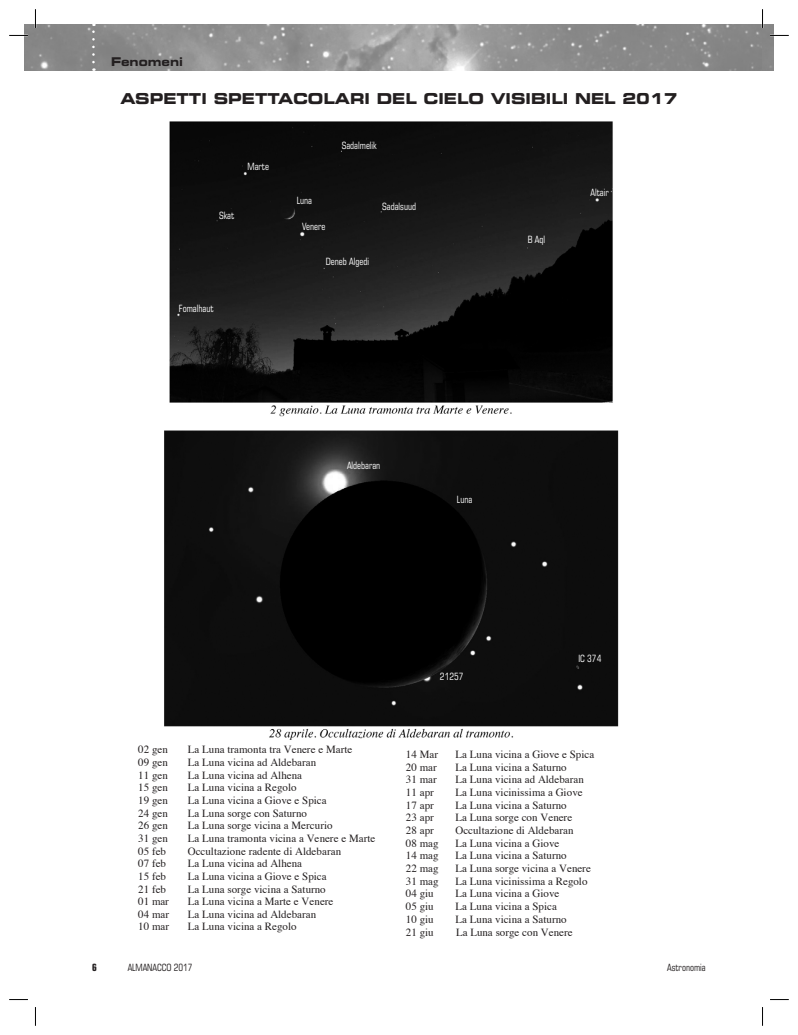
<style>
.page{position:relative;width:798px;height:1035px;background:#fff}
.page>*{position:absolute;margin:0;border:0;box-sizing:border-box;transform-origin:0 0}
.t1{font:700 expanded 15px "Square 721 BT";color:#231f20;scale:.94 1}
.t2{font:700 expanded 12px "Square 721 BT";color:#231f20;scale:.94 1}
.t3{font:11px "Times";color:#231f20}
.t4{font:condensed 10px "Square 721 BT";color:#fff;scale:.94 1}
.t5{font:condensed 10px "Square 721 BT";color:#231f20;scale:.94 1}
.t6{font:700 condensed 10px "Square 721 BT";color:#231f20;scale:.94 1}
</style>
<div class="page">
<img style="left:25px;top:25px;width:747px;height:46px">
<svg style="left:92px;top:25px;width:3px;height:37px"></svg>
<img style="left:164px;top:122px;width:455px;height:618px">
<svg style="left:9px;top:35px;width:19px;height:1px"></svg>
<svg style="left:769px;top:35px;width:19px;height:1px"></svg>
<svg style="left:9px;top:999px;width:19px;height:1px"></svg>
<svg style="left:770px;top:999px;width:18px;height:1px"></svg>
<svg style="left:35px;top:9px;width:1px;height:19px"></svg>
<svg style="left:35px;top:1007px;width:1px;height:18px"></svg>
<svg style="left:761px;top:9px;width:2px;height:19px"></svg>
<svg style="left:762px;top:1007px;width:1px;height:18px"></svg>
<p class="t2" style="left:111px;top:57px;width:78px">Fenomeni</p>
<h1 class="t1" style="left:120px;top:93px;width:594px">ASPETTI SPETTACOLARI DEL CIELO VISIBILI NEL 2017</h1>
<p class="t4" style="left:247px;top:162px;width:24px">Marte</p>
<p class="t4" style="left:219px;top:210px;width:18px">Skat</p>
<p class="t4" style="left:179px;top:303px;width:38px">Fomalhaut</p>
<p class="t4" style="left:341px;top:141px;width:39px">Sadalmelik</p>
<p class="t4" style="left:296px;top:195px;width:18px">Luna</p>
<p class="t4" style="left:302px;top:222px;width:26px">Venere</p>
<p class="t4" style="left:382px;top:201px;width:38px">Sadalsuud</p>
<p class="t4" style="left:325px;top:256px;width:48px">Deneb Algedi</p>
<p class="t4" style="left:527px;top:235px;width:20px">B Aql</p>
<p class="t4" style="left:590px;top:188px;width:21px">Altair</p>
<p class="t4" style="left:347px;top:461px;width:37px">Aldebaran</p>
<p class="t4" style="left:457px;top:494px;width:18px">Luna</p>
<p class="t4" style="left:440px;top:671px;width:26px">21257</p>
<p class="t4" style="left:578px;top:653px;width:26px">IC 374</p>
<p class="t3" style="left:138px;top:745px;width:31px">02 gen</p>
<p class="t3" style="left:188px;top:745px;width:166px">La Luna tramonta tra Venere e Marte</p>
<p class="t3" style="left:138px;top:758px;width:31px">09 gen</p>
<p class="t3" style="left:188px;top:758px;width:130px">La Luna vicina ad Aldebaran</p>
<p class="t3" style="left:138px;top:770px;width:31px">11 gen</p>
<p class="t3" style="left:188px;top:770px;width:116px">La Luna vicina ad Alhena</p>
<p class="t3" style="left:138px;top:783px;width:31px">15 gen</p>
<p class="t3" style="left:188px;top:783px;width:110px">La Luna vicina a Regolo</p>
<p class="t3" style="left:138px;top:795px;width:31px">19 gen</p>
<p class="t3" style="left:188px;top:795px;width:140px">La Luna vicina a Giove e Spica</p>
<p class="t3" style="left:138px;top:808px;width:31px">24 gen</p>
<p class="t3" style="left:188px;top:808px;width:121px">La Luna sorge con Saturno</p>
<p class="t3" style="left:138px;top:821px;width:31px">26 gen</p>
<p class="t3" style="left:188px;top:821px;width:146px">La Luna sorge vicina a Mercurio</p>
<p class="t3" style="left:138px;top:833px;width:31px">31 gen</p>
<p class="t3" style="left:188px;top:833px;width:189px">La Luna tramonta vicina a Venere e Marte</p>
<p class="t3" style="left:138px;top:846px;width:29px">05 feb</p>
<p class="t3" style="left:188px;top:846px;width:155px">Occultazione radente di Aldebaran</p>
<p class="t3" style="left:138px;top:859px;width:29px">07 feb</p>
<p class="t3" style="left:188px;top:859px;width:116px">La Luna vicina ad Alhena</p>
<p class="t3" style="left:138px;top:871px;width:29px">15 feb</p>
<p class="t3" style="left:188px;top:871px;width:140px">La Luna vicina a Giove e Spica</p>
<p class="t3" style="left:138px;top:884px;width:29px">21 feb</p>
<p class="t3" style="left:188px;top:884px;width:139px">La Luna sorge vicina a Saturno</p>
<p class="t3" style="left:138px;top:897px;width:32px">01 mar</p>
<p class="t3" style="left:188px;top:897px;width:147px">La Luna vicina a Marte e Venere</p>
<p class="t3" style="left:138px;top:909px;width:32px">04 mar</p>
<p class="t3" style="left:188px;top:909px;width:130px">La Luna vicina ad Aldebaran</p>
<p class="t3" style="left:138px;top:922px;width:32px">10 mar</p>
<p class="t3" style="left:188px;top:922px;width:110px">La Luna vicina a Regolo</p>
<p class="t3" style="left:406px;top:749px;width:34px">14 Mar</p>
<p class="t3" style="left:455px;top:749px;width:140px">La Luna vicina a Giove e Spica</p>
<p class="t3" style="left:406px;top:762px;width:32px">20 mar</p>
<p class="t3" style="left:455px;top:762px;width:113px">La Luna vicina a Saturno</p>
<p class="t3" style="left:406px;top:775px;width:32px">31 mar</p>
<p class="t3" style="left:455px;top:775px;width:130px">La Luna vicina ad Aldebaran</p>
<p class="t3" style="left:406px;top:787px;width:29px">11 apr</p>
<p class="t3" style="left:455px;top:787px;width:129px">La Luna vicinissima a Giove</p>
<p class="t3" style="left:406px;top:800px;width:29px">17 apr</p>
<p class="t3" style="left:455px;top:800px;width:113px">La Luna vicina a Saturno</p>
<p class="t3" style="left:406px;top:813px;width:29px">23 apr</p>
<p class="t3" style="left:455px;top:813px;width:118px">La Luna sorge con Venere</p>
<p class="t3" style="left:406px;top:825px;width:29px">28 apr</p>
<p class="t3" style="left:455px;top:825px;width:119px">Occultazione di Aldebaran</p>
<p class="t3" style="left:406px;top:838px;width:34px">08 mag</p>
<p class="t3" style="left:455px;top:838px;width:105px">La Luna vicina a Giove</p>
<p class="t3" style="left:406px;top:851px;width:34px">14 mag</p>
<p class="t3" style="left:455px;top:851px;width:113px">La Luna vicina a Saturno</p>
<p class="t3" style="left:406px;top:863px;width:34px">22 mag</p>
<p class="t3" style="left:455px;top:863px;width:137px">La Luna sorge vicina a Venere</p>
<p class="t3" style="left:406px;top:876px;width:34px">31 mag</p>
<p class="t3" style="left:455px;top:876px;width:133px">La Luna vicinissima a Regolo</p>
<p class="t3" style="left:406px;top:889px;width:29px">04 giu</p>
<p class="t3" style="left:455px;top:889px;width:105px">La Luna vicina a Giove</p>
<p class="t3" style="left:406px;top:901px;width:29px">05 giu</p>
<p class="t3" style="left:455px;top:901px;width:103px">La Luna vicina a Spica</p>
<p class="t3" style="left:406px;top:914px;width:29px">10 giu</p>
<p class="t3" style="left:455px;top:914px;width:113px">La Luna vicina a Saturno</p>
<p class="t3" style="left:406px;top:927px;width:29px">21 giu</p>
<p class="t3" style="left:456px;top:927px;width:118px">La Luna sorge con Venere</p>
<p class="t6" style="left:92px;top:963px;width:7px">6</p>
<p class="t5" style="left:128px;top:962px;width:71px">ALMANACCO 2017</p>
<p class="t5" style="left:667px;top:962px;width:43px">Astronomia</p>
</div>
